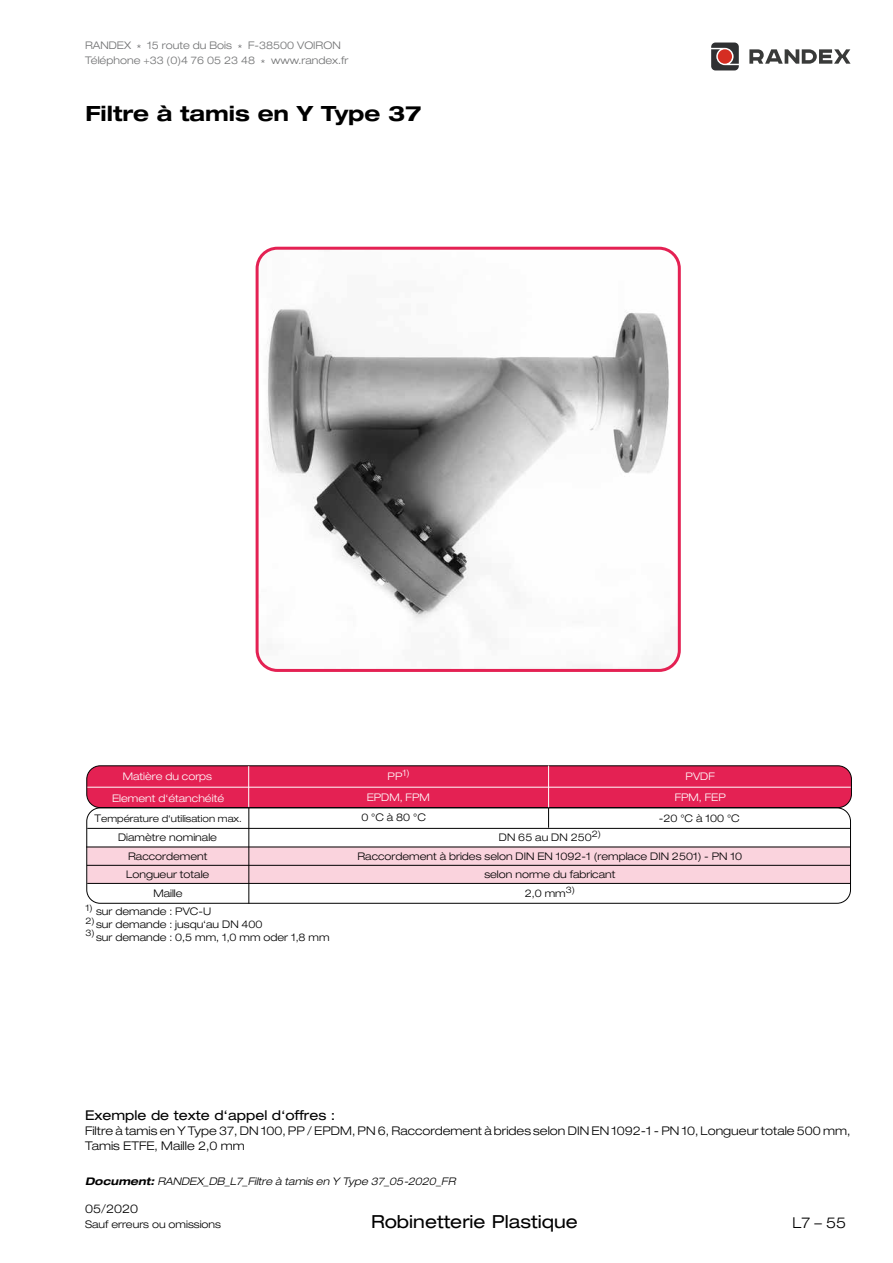
<style>
.page{position:relative;width:893px;height:1263px;background:#fff}
.page>*{position:absolute;margin:0;border:0;box-sizing:border-box;transform-origin:0 0}
.t1{font:700 expanded 21px "Helvetica Neue LT Pro";color:#000}
.t2{font:expanded 18px "Helvetica Neue LT Pro";color:#000}
.t3{font:300 expanded 15px "Helvetica Neue LT Pro";color:#000}
.t4{font:expanded 13.5px "Helvetica Neue LT Pro";color:#000}
.t5{font:300 expanded 12px/15px "Helvetica Neue LT Pro";color:#000}
.t6{font:300 expanded 10.5px/18.3px "Helvetica Neue LT Pro";color:#000}
.t7{font:300 expanded 10.5px/15px "Helvetica Neue LT Pro";color:#707172}
.t8{font:italic 300 expanded 10.5px "Helvetica Neue LT Pro";color:#000}
.t9{font:300 expanded 10.5px "Helvetica Neue LT Pro";color:#fff}
.t10{font:300 expanded 10.5px "Helvetica Neue";color:#fff}
.t11{font:300 expanded 9.75px "Helvetica Neue LT Pro";color:#000}
.t12{font:300 expanded 9px "Helvetica Neue LT Pro";color:#000}
.s1{font-size:10.5px}
.s2{font-weight:700}
</style>
<div class="page">
<svg style="left:749px;top:49px;width:101px;height:15px"></svg>
<svg style="left:711px;top:43px;width:28px;height:27px"></svg>
<div style="left:718px;top:49px;width:14px;height:15px;background:#d52d22;border-radius:50%"></div>
<div style="left:87px;top:766px;width:764px;height:41px;background:#e42153;border-radius:14px"></div>
<div style="left:86px;top:765px;width:766px;height:43px;border:1px solid #000;border-radius:14px"></div>
<hr style="left:87px;top:787px;width:764px;height:1px;background:#fff">
<hr style="left:248px;top:766px;width:1px;height:42px;background:#fff">
<hr style="left:87px;top:828px;width:763px;height:1px;background:#000">
<div style="left:87px;top:847px;width:764px;height:36px;background:#fad3dd;border:2px solid #fad3dd"></div>
<hr style="left:86px;top:847px;width:764px;height:1px;background:#000">
<hr style="left:87px;top:883px;width:764px;height:1px;background:#000">
<hr style="left:87px;top:865px;width:763px;height:1px;background:#000">
<hr style="left:248px;top:807px;width:1px;height:97px;background:#000">
<div style="left:86px;top:807px;width:765px;height:97px;border:1px solid #000;border-radius:14px"></div>
<img style="left:257px;top:248px;width:420px;height:422px">
<div style="left:256px;top:247px;width:425px;height:425px;border:3px solid #e42153;border-radius:20px"></div>
<hr style="left:548px;top:766px;width:1px;height:41px;background:#fff">
<svg style="left:548px;top:808px;width:1px;height:20px"></svg>
<p class="t7" style="left:85px;top:38px;width:265px">RANDEX * 15 route du Bois * F-38500 VOIRON<br>Téléphone +33 (0)4 76 05 23 48 * www.randex.fr</p>
<h1 class="t1" style="left:85px;top:100px;width:337px">Filtre à tamis en Y Type 37</h1>
<p class="t9" style="left:123px;top:769px;width:91px">Matière du corps</p>
<p class="t9" style="left:112px;top:791px;width:114px">Element d‘étanchéité</p>
<p class="t9" style="left:388px;top:770px;width:23px">PP<sup>1)</sup></p>
<p class="t10" style="left:367px;top:791px;width:64px">EPDM, FPM</p>
<p class="t11" style="left:94px;top:812px;width:149px"><span class="s1">T</span>empérature d‘utilisation max.</p>
<p class="t6" style="left:361px;top:808px;width:66px">0 °C à 80 °C</p>
<p class="t9" style="left:686px;top:770px;width:31px">PVDF</p>
<p class="t10" style="left:675px;top:791px;width:52px">FPM, FEP</p>
<p class="t6" style="left:659px;top:809px;width:82px">-20 °C à 100 °C</p>
<p class="t6" style="left:118px;top:828px;width:100px">Diamètre nominale</p>
<p class="t12" style="left:592px;top:828px;width:11px">2)</p>
<p class="t6" style="left:126px;top:847px;width:85px">Raccordement<br>Longueur totale</p>
<p class="t6" style="left:357px;top:847px;width:386px">Raccordement à brides selon DIN EN 1092-1 (remplace DIN 2501) - PN 10</p>
<p class="t6" style="left:499px;top:828px;width:94px">DN 65 au DN 250</p>
<p class="t6" style="left:484px;top:865px;width:133px">selon norme du fabricant</p>
<p class="t6" style="left:153px;top:884px;width:31px">Maille</p>
<p class="t6" style="left:525px;top:884px;width:52px">2,0 mm<sup>3)</sup></p>
<p class="t6" style="left:85px;top:902px;width:127px"><sup>1)</sup> sur demande : PVC-U</p>
<p class="t6" style="left:85px;top:915px;width:179px"><sup>2)</sup> sur demande : jusqu‘au DN 400</p>
<p class="t6" style="left:85px;top:927px;width:246px"><sup>3)</sup> sur demande : 0,5 mm, 1,0 mm oder 1,8 mm</p>
<p class="t4" style="left:85px;top:1107px;width:252px">Exemple de texte d‘appel d‘offres :</p>
<p class="t5" style="left:85px;top:1123px;width:767px">Filtre à tamis en Y Type 37, DN 100, PP / EPDM, PN 6, Raccordement à brides selon DIN EN 1092-1 - PN 10, Longueur totale 500 mm,<br>Tamis ETFE, Maille 2,0 mm</p>
<p class="t8" style="left:85px;top:1175px;width:372px"><span class="s2">Document:</span> RANDEX_DB_L7_Filtre à tamis en Y Type 37_05-2020_FR</p>
<p class="t5" style="left:85px;top:1201px;width:54px">05/2020</p>
<p class="t6" style="left:85px;top:1214px;width:137px">Sauf erreurs ou omissions</p>
<h2 class="t2" style="left:371px;top:1210px;width:208px">Robinetterie Plastique</h2>
<h3 class="t3" style="left:793px;top:1213px;width:55px">L7 – 55</h3>
</div>
